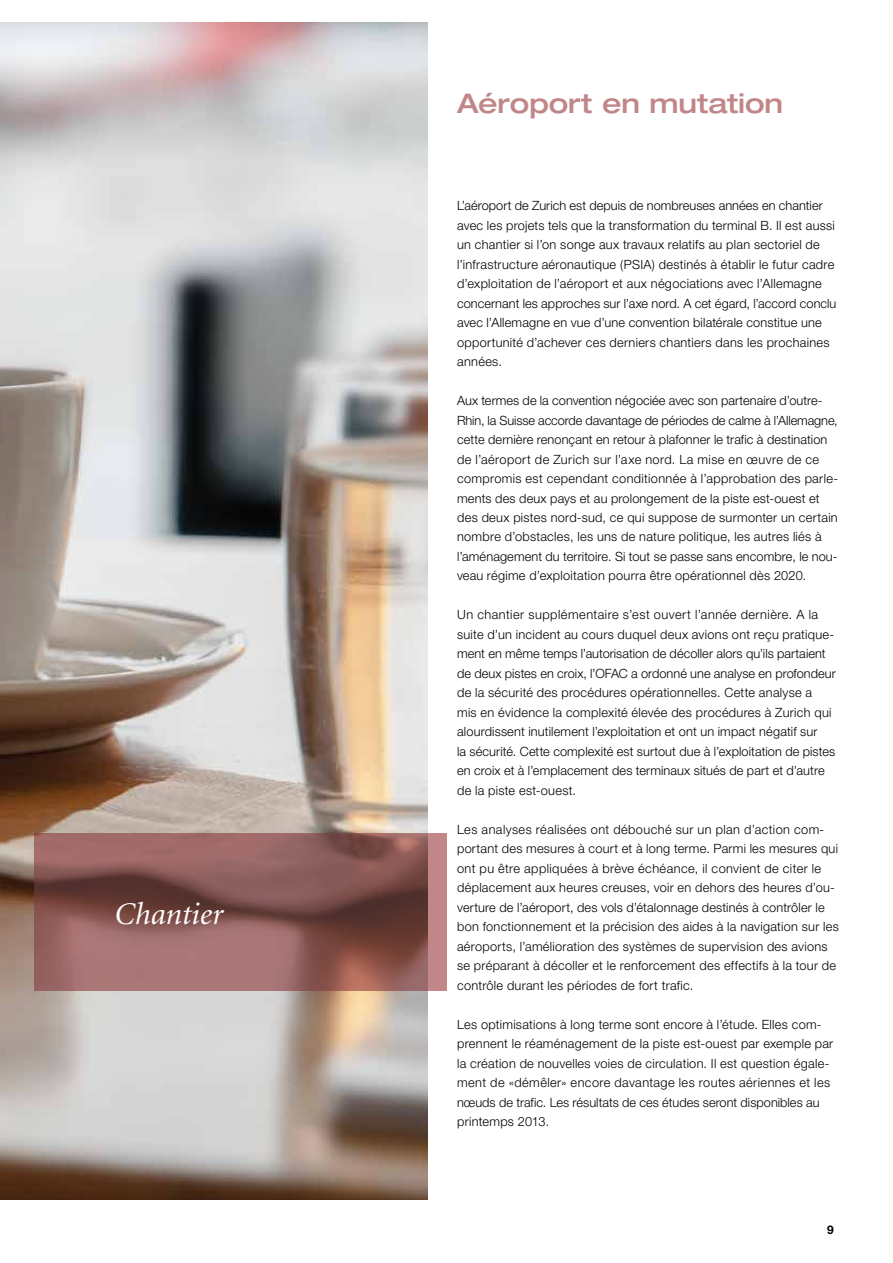
<style>
.page{position:relative;width:893px;height:1263px;background:#fff}
.page>*{position:absolute;margin:0;border:0;box-sizing:border-box;transform-origin:0 0}
.t1{font:italic 31.5px "Minion";color:#fff}
.t2{font:500 expanded 27px "Helvetica Neue LT Std";color:#c08688}
.t3{font:300 12.75px/19.5px "Helvetica Neue";letter-spacing:.02em;color:#000}
.t4{font:700 12px "Helvetica Neue";color:#000}
</style>
<div class="page">
<img style="left:0;top:22px;width:427px;height:1177px">
<svg style="left:34px;top:833px;width:412px;height:157px;background:#8c5c59"></svg>
<h1 class="t1" style="left:113px;top:898px;width:111px">Chantier</h1>
<h2 class="t2" style="left:457px;top:86px;width:328px">Aéroport en mutation</h2>
<p class="t3" style="left:457px;top:195px;width:381px">L’aéroport de Zurich est depuis de nombreuses années en chantier avec les projets tels que la transformation du terminal B. Il est aussi un chantier si l’on songe aux travaux relatifs au plan sectoriel de l’infrastructure aéronautique (PSIA) destinés à établir le futur cadre d’exploitation de l’aéroport et aux négociations avec l’Allemagne concernant les approches sur l’axe nord. A cet égard, l’accord conclu avec l’Allemagne en vue d’une convention bilatérale constitue une opportunité d’achever ces derniers chantiers dans les prochaines années.</p>
<p class="t3" style="left:457px;top:390px;width:383px">Aux termes de la convention négociée avec son partenaire d’outre-Rhin, la Suisse accorde davantage de périodes de calme à l’Allemagne, cette dernière renonçant en retour à plafonner le trafic à destination de l’aéroport de Zurich sur l’axe nord. La mise en œuvre de ce compromis est cependant conditionnée à l’approbation des parle&shy;ments des deux pays et au prolongement de la piste est-ouest et des deux pistes nord-sud, ce qui suppose de surmonter un certain nombre d’obstacles, les uns de nature politique, les autres liés à l’aménagement du territoire. Si tout se passe sans encombre, le nou&shy;veau régime d’exploitation pourra être opérationnel dès 2020.</p>
<p class="t3" style="left:457px;top:605px;width:380px">Un chantier supplémentaire s’est ouvert l’année dernière. A la suite d’un incident au cours duquel deux avions ont reçu pratique&shy;ment en même temps l’autorisation de décoller alors qu’ils partaient de deux pistes en croix, l’OFAC a ordonné une analyse en profondeur de la sécurité des procédures opérationnelles. Cette analyse a<br>mis en évidence la complexité élevée des procédures à Zurich qui alourdissent inutilement l’exploitation et ont un impact négatif sur<br>la sécurité. Cette complexité est surtout due à l’exploitation de pistes en croix et à l’emplacement des terminaux situés de part et d’autre de la piste est-ouest.</p>
<p class="t3" style="left:457px;top:819px;width:383px">Les analyses réalisées ont débouché sur un plan d’action com&shy;portant des mesures à court et à long terme. Parmi les mesures qui ont pu être appliquées à brève échéance, il convient de citer le déplacement aux heures creuses, voir en dehors des heures d’ou&shy;verture de l’aéroport, des vols d’étalonnage destinés à contrôler le bon fonctionnement et la précision des aides à la navigation sur les aéroports, l’amélioration des systèmes de supervision des avions se préparant à décoller et le renforcement des effectifs à la tour de contrôle durant les périodes de fort trafic.</p>
<p class="t3" style="left:457px;top:1014px;width:378px">Les optimisations à long terme sont encore à l’étude. Elles com&shy;prennent le réaménagement de la piste est-ouest par exemple par la création de nouvelles voies de circulation. Il est question égale&shy;ment de «démêler» encore davantage les routes aériennes et les nœuds de trafic. Les résultats de ces études seront disponibles au printemps 2013.</p>
<p class="t4" style="left:827px;top:1222px;width:8px">9</p>
</div>
